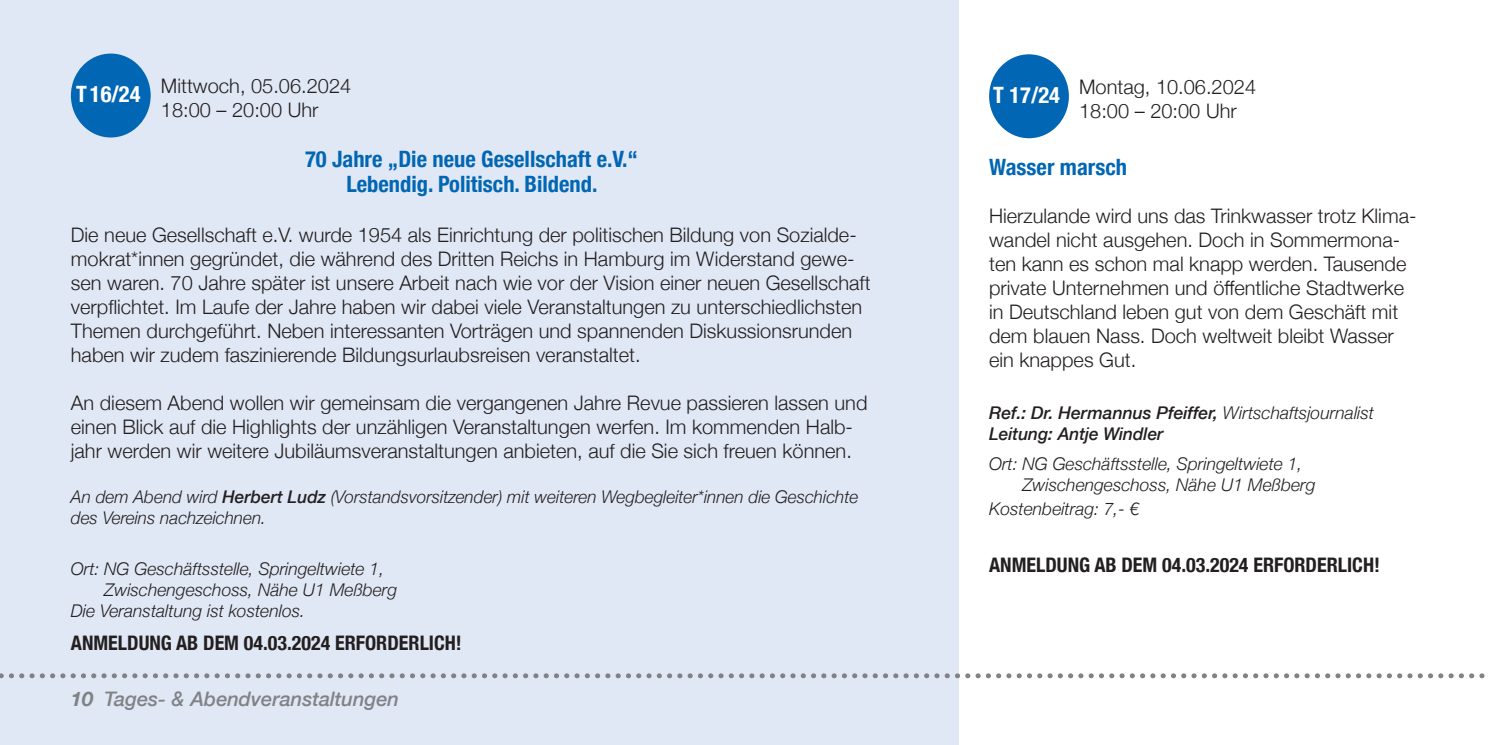
<style>
.page{position:relative;width:1489px;height:745px;background:#fff}
.page>*{position:absolute;margin:0;border:0;box-sizing:border-box;transform-origin:0 0}
.t1{font:700 condensed 22.5px/25px "Helvetica Neue";color:#0166b3;text-align:center}
.t2{font:700 condensed 22.5px "Helvetica Neue";color:#fff}
.t3{font:300 20px/24px "Helvetica Neue";color:#231f20}
.t4{font:700 condensed 20px "Helvetica Neue";color:#231f20}
.t5{font:italic 500 20px "Helvetica Neue";color:#808285}
.t6{font:italic 300 17.5px/21px "Helvetica Neue";color:#231f20}
.t7{font:italic 500 17.5px/21px "Helvetica Neue";color:#231f20}
.s1{font-weight:500}
.s2{font-weight:700}
.s3{font-weight:300}
</style>
<div class="page">
<div style="left:0;top:0;width:958px;height:744px;background:#e1e8f5"></div>
<div style="left:71px;top:54px;width:80px;height:83px;background:#0166b3;border-radius:50%"></div>
<svg style="left:0;top:673px;width:1485px;height:5px"></svg>
<div style="left:989px;top:54px;width:79px;height:84px;background:#0166b3;border-radius:50%"></div>
<p class="t3" style="left:161px;top:73px;width:192px">Mittwoch, 05.06.2024<br>18:00 – 20:00 Uhr</p>
<p class="t1" style="left:305px;top:145px;width:334px">70 Jahre „Die neue Gesellschaft e.V.“<br>Lebendig. Politisch. Bildend.</p>
<p class="t3" style="left:71px;top:221px;width:801px">Die neue Gesellschaft e.V. wurde 1954 als Einrichtung der politischen Bildung von Sozialde&shy;mokrat*innen gegründet, die während des Dritten Reichs in Hamburg im Widerstand gewe&shy;sen waren. 70 Jahre später ist unsere Arbeit nach wie vor der Vision einer neuen Gesellschaft verpflichtet. Im Laufe der Jahre haben wir dabei viele Veranstaltungen zu unterschiedlichsten Themen durchgeführt. Neben interessanten Vorträgen und spannenden Diskussionsrunden haben wir zudem faszinierende Bildungsurlaubsreisen veranstaltet.</p>
<p class="t3" style="left:71px;top:389px;width:798px">An diesem Abend wollen wir gemeinsam die vergangenen Jahre Revue passieren lassen und einen Blick auf die Highlights der unzähligen Veranstaltungen werfen. Im kommenden Halb&shy;jahr werden wir weitere Jubiläumsveranstaltungen anbieten, auf die Sie sich freuen können.</p>
<p class="t6" style="left:71px;top:484px;width:789px">An dem Abend wird <span class="s1">Herbert Ludz</span> (Vorstandsvorsitzender) mit weiteren Wegbegleiter*innen die Geschichte des Vereins nachzeichnen.</p>
<p class="t6" style="left:71px;top:556px;width:315px">Ort: NG Geschäftsstelle, Springeltwiete 1,</p>
<p class="t6" style="left:104px;top:577px;width:294px">Zwischengeschoss, Nähe U1 Meßberg</p>
<p class="t6" style="left:71px;top:598px;width:236px">Die Veranstaltung ist kostenlos.</p>
<p class="t4" style="left:71px;top:626px;width:392px">ANMELDUNG AB DEM 04.03.2024 ERFORDERLICH!</p>
<p class="t2" style="left:76px;top:76px;width:66px">T 16/24</p>
<p class="t5" style="left:71px;top:681px;width:329px"><span class="s2">10</span> Tages- &amp; Abendveranstaltungen</p>
<p class="t2" style="left:993px;top:76px;width:68px">T 17/24</p>
<p class="t3" style="left:1079px;top:73px;width:178px">Montag, 10.06.2024<br>18:00 – 20:00 Uhr</p>
<p class="t1" style="left:989px;top:153px;width:139px">Wasser marsch</p>
<p class="t3" style="left:989px;top:202px;width:429px">Hierzulande wird uns das Trinkwasser trotz Klima&shy;wandel nicht ausgehen. Doch in Sommermona&shy;ten kann es schon mal knapp werden. Tausende private Unternehmen und öffentliche Stadtwerke in Deutschland leben gut von dem Geschäft mit dem blauen Nass. Doch weltweit bleibt Wasser ein knappes Gut.</p>
<p class="t7" style="left:989px;top:400px;width:386px">Ref.: Dr. Hermannus Pfeiffer, <span class="s3">Wirtschaftsjournalist<br></span>Leitung: Antje Windler</p>
<p class="t6" style="left:1022px;top:451px;width:294px;text-indent:-33px">Ort: NG Geschäftsstelle, Springeltwiete 1,<br>Zwischengeschoss, Nähe U1 Meßberg</p>
<p class="t6" style="left:989px;top:496px;width:152px">Kostenbeitrag: 7,- €</p>
<p class="t4" style="left:989px;top:547px;width:392px">ANMELDUNG AB DEM 04.03.2024 ERFORDERLICH!</p>
</div>
